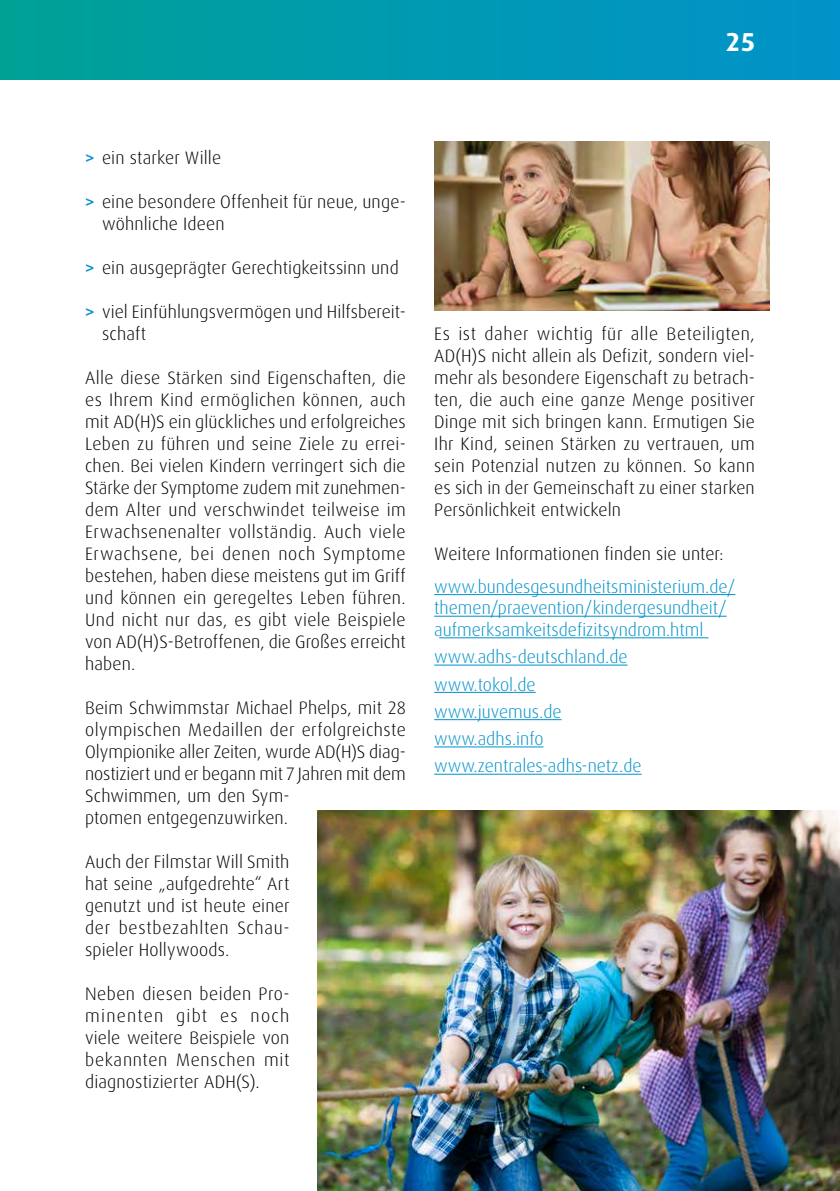
<style>
.page{position:relative;width:840px;height:1191px;background:#fff}
.page>*{position:absolute;margin:0;border:0;box-sizing:border-box;transform-origin:0 0}
.t1{font:700 26px "Dax OT";color:#fff}
.t2{font:300 18px/22px "Dax OT";letter-spacing:.01em;color:#000;text-align:justify}
.t3{font:300 18px/27.2px "Dax OT";color:#0092cb}
.s1{font-weight:500;color:#0092cb}
</style>
<div class="page">
<div style="left:0;top:0;width:839px;height:79px;background:linear-gradient(to right,#00a196,#0093cb)"></div>
<hr style="left:434px;top:594px;width:301px;height:1px;background:#0092cb">
<hr style="left:434px;top:616px;width:292px;height:1px;background:#0092cb">
<hr style="left:439px;top:637px;width:269px;height:1px;background:#0092cb">
<hr style="left:434px;top:664px;width:193px;height:1px;background:#0092cb">
<hr style="left:434px;top:692px;width:101px;height:1px;background:#0092cb">
<hr style="left:434px;top:719px;width:127px;height:1px;background:#0092cb">
<hr style="left:434px;top:746px;width:109px;height:1px;background:#0092cb">
<hr style="left:434px;top:774px;width:207px;height:1px;background:#0092cb">
<img style="left:434px;top:142px;width:334px;height:168px">
<img style="left:317px;top:810px;width:522px;height:381px">
<h1 class="t1" style="left:725px;top:25px;width:30px">25</h1>
<p class="t2" style="left:85px;top:147px;width:137px"><span class="s1">&gt;</span> ein starker Wille</p>
<p class="t2" style="left:102px;top:191px;width:305px;text-indent:-17px"><span class="s1">&gt;</span> eine besondere Offenheit für neue, unge&shy;wöhnliche Ideen</p>
<p class="t2" style="left:85px;top:257px;width:315px"><span class="s1">&gt;</span> ein ausgeprägter Gerechtigkeitssinn und</p>
<p class="t2" style="left:102px;top:301px;width:305px;text-indent:-17px"><span class="s1">&gt;</span> viel Einfühlungsvermögen und Hilfsbereit&shy;schaft</p>
<p class="t2" style="left:85px;top:367px;width:322px">Alle diese Stärken sind Eigenschaften, die es Ihrem Kind ermöglichen können, auch mit AD(H)S ein glückliches und erfolgreiches Leben zu führen und seine Ziele zu errei&shy;chen. Bei vielen Kindern verringert sich die Stärke der Symptome zudem mit zunehmen&shy;dem Alter und verschwindet teilweise im Erwachsenenalter vollständig. Auch viele Erwachsene, bei denen noch Symptome bestehen, haben diese meistens gut im Griff und können ein geregeltes Leben führen.<br>Und nicht nur das, es gibt viele Beispiele von AD(H)S-Betroffenen, die Großes erreicht haben.</p>
<p class="t2" style="left:85px;top:697px;width:322px;text-align:left">Beim Schwimmstar Michael Phelps, mit 28 olympischen Medaillen der erfolgreichste Olympionike aller Zeiten, wurde AD(H)S diag&shy;nostiziert und er begann mit 7 Jahren mit dem Schwimmen, um den Sym-<br>ptomen entgegenzuwirken.</p>
<p class="t2" style="left:85px;top:851px;width:206px">Auch der Filmstar Will Smith hat seine „aufgedrehte“ Art genutzt und ist heute einer der bestbezahlten Schau&shy;spieler Hollywoods.</p>
<p class="t2" style="left:85px;top:983px;width:206px">Neben diesen beiden Pro&shy;minenten gibt es noch viele weitere Beispiele von bekannten Menschen mit diagnostizierter ADH(S).</p>
<p class="t2" style="left:434px;top:323px;width:322px">Es ist daher wichtig für alle Beteiligten, AD(H)S nicht allein als Defizit, sondern viel&shy;mehr als besondere Eigenschaft zu betrach&shy;ten, die auch eine ganze Menge positiver Dinge mit sich bringen kann. Ermutigen Sie Ihr Kind, seinen Stärken zu vertrauen, um sein Potenzial nutzen zu können. So kann es sich in der Gemeinschaft zu einer starken Persönlichkeit entwickeln</p>
<p class="t2" style="left:434px;top:543px;width:290px">Weitere Informationen finden sie unter:</p>
<p class="t3" style="left:434px;top:576px;width:302px;line-height:21.6px">www.bundesgesundheitsministerium.de/ themen/praevention/kindergesundheit/ aufmerksamkeitsdefizitsyndrom.html</p>
<p class="t3" style="left:434px;top:643px;width:209px">www.adhs-deutschland.de www.tokol.de www.juvemus.de www.adhs.info www.zentrales-adhs-netz.de</p>
</div>
